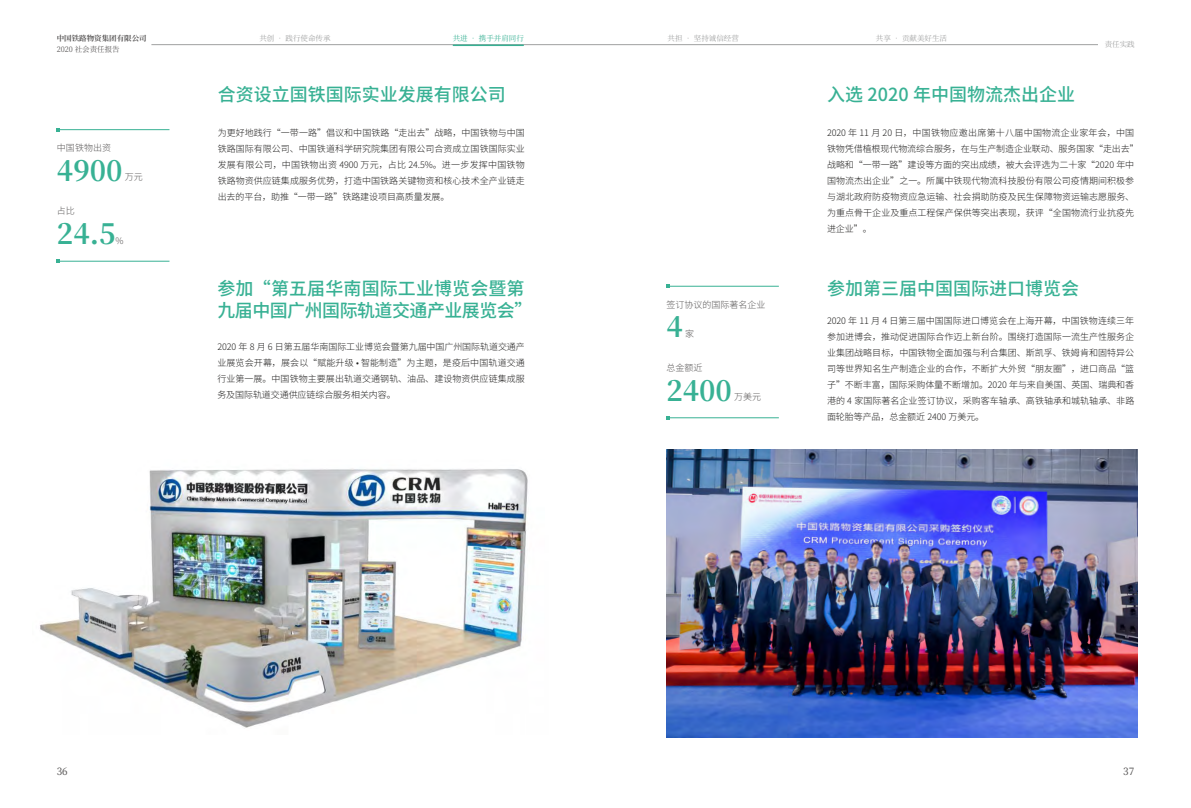
<style>
.page{position:relative;width:1191px;height:808px;background:#fff}
.page>*{position:absolute;margin:0;border:0;box-sizing:border-box;transform-origin:0 0}
.t1{font:700 28px "Source Han Serif CN";color:#38b194}
.t2{font:500 18px "Source Han Sans CN";color:#38b194}
.t3{font:500 18px/21.6px "Source Han Sans CN";letter-spacing:-.03em;color:#38b194}
.t4{font:500 10px "Source Han Serif CN";color:#595757}
.t5{font:300 9px/16px "Source Han Sans CN";letter-spacing:.005em;color:#1f1e1d;text-align:justify}
.t6{font:300 9px "Source Han Sans CN";color:#595757}
.t7{font:7.5px "Source Han Serif CN";color:#9fa0a0}
.t8{font:700 7.5px "Source Han Serif CN";color:#595757}
.t9{font:7.5px "Source Han Serif CN";color:#595757}
.t10{font:7.5px "Source Han Serif CN";color:#38b194}
</style>
<div class="page">
<hr style="left:151px;top:44px;width:947px;height:1px;background:#9fa0a0">
<hr style="left:453px;top:44px;width:71px;height:2px;background:#38b194">
<img style="left:40px;top:468px;width:488px;height:260px">
<hr style="left:58px;top:129px;width:111px;height:1px;background:#38b194">
<hr style="left:58px;top:261px;width:111px;height:1px;background:#38b194">
<img style="left:666px;top:449px;width:471px;height:288px">
<hr style="left:668px;top:286px;width:111px;height:1px;background:#38b194">
<hr style="left:668px;top:417px;width:111px;height:1px;background:#38b194">
<p class="t8" style="left:57px;top:34px;width:91px">中国铁路物资集团有限公司</p>
<p class="t9" style="left:57px;top:45px;width:65px">2020 社会责任报告</p>
<p class="t6" style="left:57px;top:143px;width:55px">中国铁物出资</p>
<h1 class="t1" style="left:57px;top:155px;width:67px">4900</h1>
<p class="t6" style="left:125px;top:172px;width:20px">万元</p>
<p class="t6" style="left:57px;top:206px;width:19px">占比</p>
<h1 class="t1" style="left:57px;top:218px;width:60px">24.5</h1>
<p class="t6" style="left:115px;top:235px;width:10px">%</p>
<p class="t7" style="left:259px;top:34px;width:73px">共创 • 践行使命传承</p>
<p class="t10" style="left:453px;top:34px;width:73px">共进 • 携手并肩同行</p>
<p class="t7" style="left:667px;top:34px;width:73px">共担 • 坚持诚信经营</p>
<h2 class="t2" style="left:218px;top:84px;width:289px">合资设立国铁国际实业发展有限公司</h2>
<p class="t5" style="left:218px;top:125px;width:309px">为更好地践行“一带一路”倡议和中国铁路“走出去”战略，中国铁物与中国铁路国际有限公司、中国铁道科学研究院集团有限公司合资成立国铁国际实业发展有限公司，中国铁物出资 4900 万元，占比 24.5%。进一步发挥中国铁物铁路物资供应链集成服务优势，打造中国铁路关键物资和核心技术全产业链走出去的平台，助推“一带一路”铁路建设项目高质量发展。</p>
<h2 class="t3" style="left:217px;top:278px;width:316px">参加“第五届华南国际工业博览会暨第九届中国广州国际轨道交通产业展览会”</h2>
<p class="t5" style="left:217px;top:339px;width:309px">2020 年 8 月 6 日第五届华南国际工业博览会暨第九届中国广州国际轨道交通产业展览会开幕，展会以“赋能升级 • 智能制造”为主题，是疫后中国轨道交通行业第一展。中国铁物主要展出轨道交通钢轨、油品、建设物资供应链集成服务及国际轨道交通供应链综合服务相关内容。</p>
<p class="t6" style="left:666px;top:299px;width:100px">签订协议的国际著名企业</p>
<h1 class="t1" style="left:666px;top:311px;width:18px">4</h1>
<p class="t6" style="left:685px;top:329px;width:10px">家</p>
<p class="t6" style="left:666px;top:363px;width:37px">总金额近</p>
<h1 class="t1" style="left:666px;top:374px;width:67px">2400</h1>
<p class="t6" style="left:734px;top:392px;width:28px">万美元</p>
<p class="t7" style="left:876px;top:34px;width:73px">共享 • 贡献美好生活</p>
<h2 class="t2" style="left:827px;top:84px;width:250px">入选 2020 年中国物流杰出企业</h2>
<p class="t7" style="left:1104px;top:40px;width:31px">责任实践</p>
<p class="t5" style="left:827px;top:125px;width:313px;text-align:left">2020 年 11 月 20 日，中国铁物应邀出席第十八届中国物流企业家年会，中国铁物凭借植根现代物流综合服务，在与生产制造企业联动、服务国家“走出去”战略和“一带一路”建设等方面的突出成绩，被大会评选为二十家“2020 年中国物流杰出企业”之一。所属中铁现代物流科技股份有限公司疫情期间积极参与湖北政府防疫物资应急运输、社会捐助防疫及民生保障物资运输志愿服务、为重点骨干企业及重点工程保产保供等突出表现，获评“全国物流行业抗疫先进企业”。</p>
<h2 class="t2" style="left:827px;top:279px;width:253px">参加第三届中国国际进口博览会</h2>
<p class="t5" style="left:827px;top:313px;width:309px">2020 年 11 月 4 日第三届中国国际进口博览会在上海开幕，中国铁物连续三年参加进博会，推动促进国际合作迈上新台阶。围绕打造国际一流生产性服务企业集团战略目标，中国铁物全面加强与利合集团、斯凯孚、铁姆肯和固特异公司等世界知名生产制造企业的合作，不断扩大外贸“朋友圈”，进口商品“篮子”不断丰富，国际采购体量不断增加。2020 年与来自美国、英国、瑞典和香港的 4 家国际著名企业签订协议，采购客车轴承、高铁轴承和城轨轴承、非路面轮胎等产品，总金额近 2400 万美元。</p>
<p class="t4" style="left:57px;top:765px;width:12px">36</p>
<p class="t4" style="left:1123px;top:765px;width:12px">37</p>
</div>
